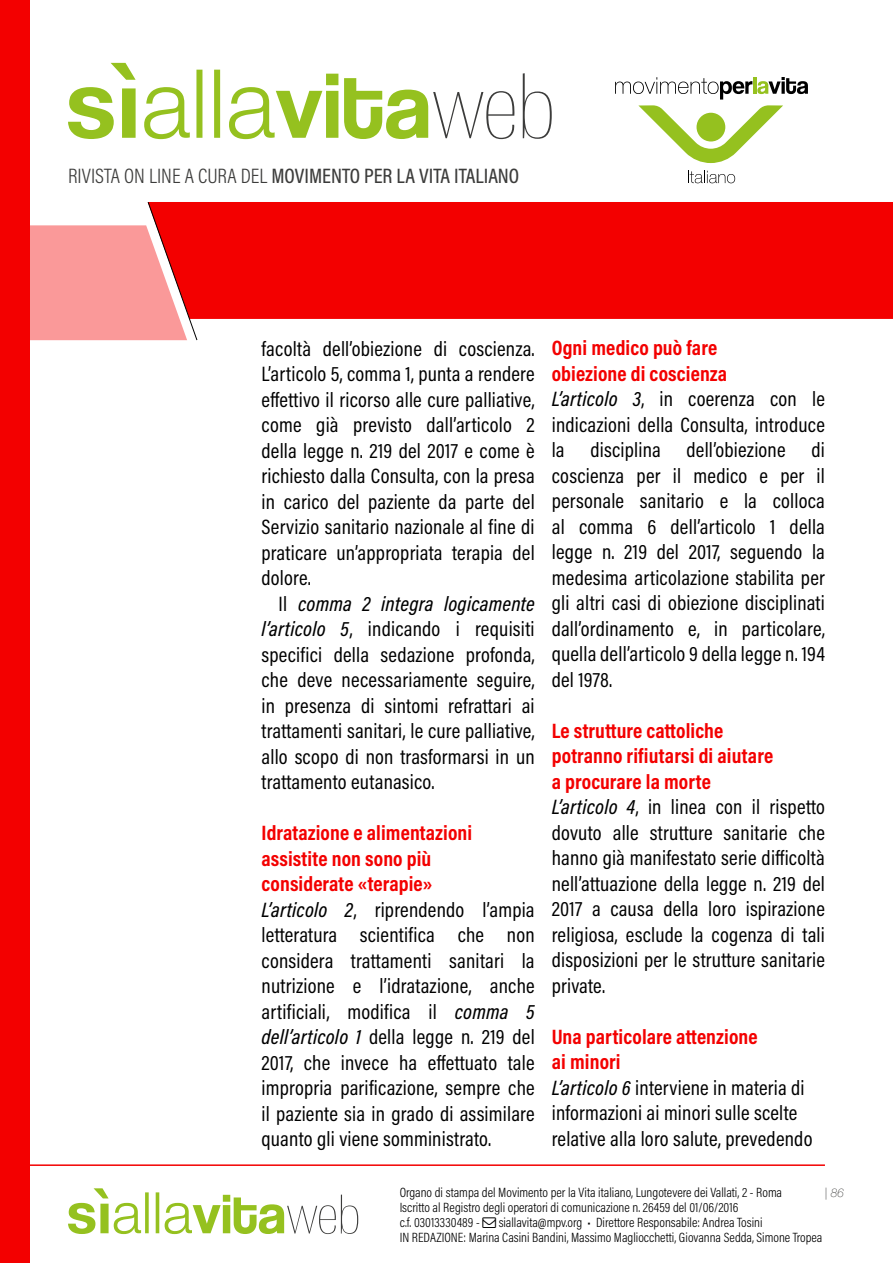
<style>
.page{position:relative;width:893px;height:1263px;background:#fff}
.page>*{position:absolute;margin:0;border:0;box-sizing:border-box;transform-origin:0 0}
.t1{font:21px/25.5px "Acumin Pro Cond";letter-spacing:.01em;color:#000}
.t2{font:500 21px "Acumin Pro Cond";color:#3c3c3b}
.t3{font:300 13.5px/15px "Acumin Pro Cond";color:#000}
.t4{font:italic 100 12px "Helvetica Neue";color:#3c3c3b}
.s1{font-weight:300}
.s2{font-weight:500;font-style:italic}
.s3{font-weight:700;color:#f30000}
</style>
<div class="page">
<svg style="left:68px;top:63px;width:484px;height:76px"></svg>
<svg style="left:615px;top:77px;width:193px;height:86px"></svg>
<svg style="left:688px;top:171px;width:47px;height:12px"></svg>
<svg style="left:68px;top:1188px;width:290px;height:46px"></svg>
<hr style="left:0;top:1164px;width:825px;height:2px;background:#f30000">
<div style="left:198px;top:202px;width:695px;height:117px;background:#f30000"></div>
<svg style="left:30px;top:202px;width:168px;height:139px"></svg>
<div style="left:0;top:0;width:30px;height:1263px;background:#f30000"></div>
<p class="t2" style="left:68px;top:162px;width:453px"><span class="s1">RIVISTA ON LINE A CURA DEL</span> MOVIMENTO PER LA VITA ITALIANO</p>
<p class="t1" style="left:261px;top:335px;width:275px;text-align:justify">facoltà dell’obiezione di coscienza.<br>L’articolo 5, comma 1, punta a rendere effettivo il ricorso alle cure palliative, come già previsto dall’articolo 2 della legge n. 219 del 2017 e come è richiesto dalla Consulta, con la presa in carico del paziente da parte del Servizio sanitario nazionale al fine di praticare un’appropriata terapia del dolore.</p>
<p class="t1" style="left:261px;top:590px;width:275px;text-align:justify;text-indent:17px">Il <span class="s2">comma 2 integra logicamente l’articolo 5</span>, indicando i requisiti specifici della sedazione profonda, che deve necessariamente seguire, in presenza di sintomi refrattari ai trattamenti sanitari, le cure palliative, allo scopo di non trasformarsi in un trattamento eutanasico.</p>
<p class="t1" style="left:261px;top:820px;width:275px"><span class="s3">Idratazione e alimentazioni assistite non sono più<br>considerate «terapie»<br></span><span class="s2">L’articolo 2</span>, riprendendo l’ampia letteratura scientifica che non considera trattamenti sanitari la nutrizione e l’idratazione, anche artificiali, modifica il <span class="s2">comma 5 dell’articolo 1</span> della legge n. 219 del 2017, che invece ha effettuato tale impropria parificazione, sempre che il paziente sia in grado di assimilare quanto gli viene somministrato.</p>
<p class="t1" style="left:552px;top:335px;width:275px"><span class="s3">Ogni medico può fare<br>obiezione di coscienza<br></span><span class="s2">L’articolo 3</span>, in coerenza con le indicazioni della Consulta, introduce la disciplina dell’obiezione di coscienza per il medico e per il personale sanitario e la colloca al comma 6 dell’articolo 1 della legge n. 219 del 2017, seguendo la medesima articolazione stabilita per gli altri casi di obiezione disciplinati dall’ordinamento e, in particolare, quella dell’articolo 9 della legge n. 194 del 1978.</p>
<p class="t1" style="left:552px;top:717px;width:275px"><span class="s3">Le strutture cattoliche<br>potranno rifiutarsi di aiutare<br>a procurare la morte<br></span><span class="s2">L’articolo 4</span>, in linea con il rispetto dovuto alle strutture sanitarie che hanno già manifestato serie difficoltà nell’attuazione della legge n. 219 del<br>2017 a causa della loro ispirazione religiosa, esclude la cogenza di tali disposizioni per le strutture sanitarie private.</p>
<p class="t1" style="left:552px;top:1023px;width:262px"><span class="s3">Una particolare attenzione<br>ai minori<br></span><span class="s2">L’articolo 6</span> interviene in materia di informazioni ai minori sulle scelte relative alla loro salute, prevedendo</p>
<p class="t3" style="left:400px;top:1184px;width:384px">Organo di stampa del Movimento per la Vita italiano, Lungotevere dei Vallati, 2 - Roma<br>Iscritto al Registro degli operatori di comunicazione n. 26459 del 01/06/2016<br>c.f. 03013330489 -</p>
<p class="t4" style="left:825px;top:1183px;width:21px">| 86</p>
<p class="t3" style="left:400px;top:1214px;width:424px;text-indent:99px">siallavita@mpv.org • Direttore Responsabile: Andrea Tosini<br>IN REDAZIONE: Marina Casini Bandini, Massimo Magliocchetti, Giovanna Sedda, Simone Tropea</p>
</div>
